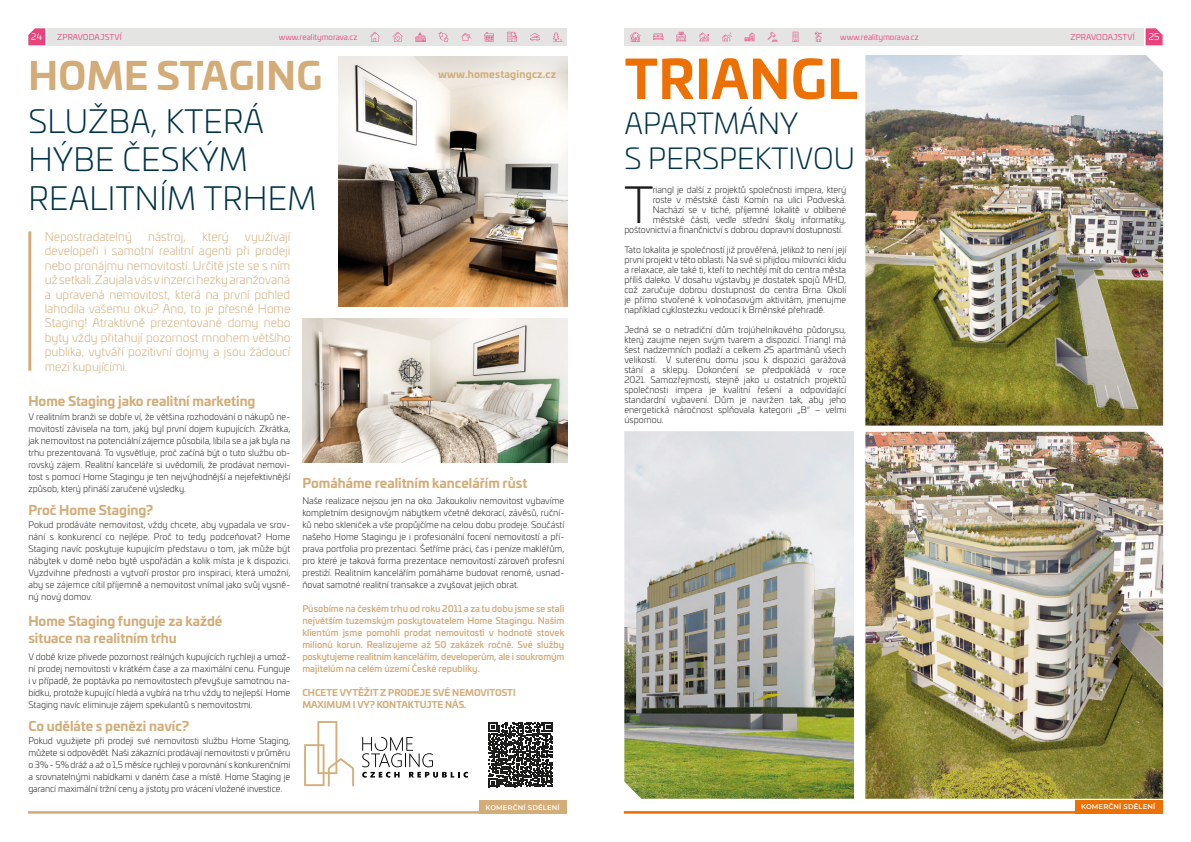
<style>
.page{position:relative;width:1191px;height:842px;background:#fff}
.page>*{position:absolute;margin:0;border:0;box-sizing:border-box;transform-origin:0 0}
.t1{font:700 52.3px "Univia Pro";letter-spacing:.01em;color:#ed7004}
.t2{font:300 49.5px "Univia Pro";color:#1d1d1b}
.t3{font:700 37.6px "Univia Pro";letter-spacing:.01em;color:#d3ac78}
.t4{font:300 32px/38.4px "Univia Pro";letter-spacing:.01em;color:#003346}
.t5{font:300 29px/34.8px "Univia Pro";color:#003346}
.t6{font:700 13px/17px "Univia Pro";color:#d3ac78}
.t7{font:300 12px/14.4px "Univia Pro";color:#d3ac78;text-align:justify}
.t8{font:700 10px "Univia Pro";letter-spacing:.02em;color:#d3ac78}
.t9{font:300 9px/12px "Univia Pro";letter-spacing:-.01em;color:#1d1d1b;text-align:justify}
.t10{font:500 9px/12px "Univia Pro";color:#d3ac78;text-align:justify}
.t11{font:700 9px/12px "Univia Pro";color:#d3ac78}
.t12{font:9px "Univia Pro";color:#fff}
.t13{font:8px "Univia Pro";color:#e9437e}
.t14{font:8px "Univia Pro";letter-spacing:.02em;color:#e9437e}
.t15{font:600 6.8px "Montserrat";letter-spacing:.02em;color:#fff}
</style>
<div class="page">
<div style="left:47px;top:28px;width:520px;height:17px;background:#e4e4e3"></div>
<svg style="left:28px;top:28px;width:17px;height:17px"></svg>
<svg style="left:370px;top:32px;width:10px;height:10px"></svg>
<svg style="left:392px;top:32px;width:11px;height:10px"></svg>
<svg style="left:438px;top:32px;width:10px;height:10px"></svg>
<svg style="left:415px;top:32px;width:11px;height:10px"></svg>
<svg style="left:461px;top:33px;width:10px;height:8px"></svg>
<svg style="left:507px;top:32px;width:10px;height:10px"></svg>
<svg style="left:530px;top:33px;width:10px;height:8px"></svg>
<svg style="left:553px;top:32px;width:9px;height:9px"></svg>
<svg style="left:484px;top:32px;width:10px;height:10px"></svg>
<div style="left:624px;top:28px;width:519px;height:17px;background:#e4e4e3"></div>
<svg style="left:1145px;top:28px;width:17px;height:17px"></svg>
<svg style="left:699px;top:32px;width:10px;height:9px"></svg>
<svg style="left:653px;top:34px;width:10px;height:6px"></svg>
<svg style="left:744px;top:32px;width:11px;height:9px"></svg>
<svg style="left:815px;top:32px;width:7px;height:10px"></svg>
<svg style="left:630px;top:32px;width:11px;height:10px"></svg>
<svg style="left:676px;top:32px;width:10px;height:10px"></svg>
<svg style="left:767px;top:32px;width:10px;height:10px"></svg>
<svg style="left:722px;top:32px;width:10px;height:9px"></svg>
<svg style="left:792px;top:32px;width:7px;height:10px"></svg>
<div style="left:624px;top:811px;width:538px;height:3px;background:#ed7004;border:1px solid #ed7004"></div>
<img style="left:865px;top:432px;width:298px;height:367px">
<img style="left:865px;top:55px;width:298px;height:371px">
<img style="left:624px;top:431px;width:230px;height:368px">
<div style="left:1075px;top:800px;width:87px;height:14px;background:#ed7004"></div>
<hr style="left:28px;top:231px;width:3px;height:140px;background:#d3ac78">
<img style="left:302px;top:319px;width:265px;height:143px">
<img style="left:338px;top:57px;width:229px;height:249px">
<div style="left:28px;top:811px;width:539px;height:3px;background:#d3ac78;border:1px solid #d3ac78"></div>
<svg style="left:304px;top:721px;width:50px;height:65px"></svg>
<svg style="left:362px;top:737px;width:106px;height:41px"></svg>
<svg style="left:488px;top:722px;width:65px;height:65px"></svg>
<div style="left:480px;top:800px;width:87px;height:14px;background:#d3ac78"></div>
<p class="t12" style="left:31px;top:31px;width:13px">24</p>
<p class="t14" style="left:57px;top:31px;width:66px">ZPRAVODAJSTVÍ</p>
<p class="t13" style="left:279px;top:31px;width:80px">www.realitymorava.cz</p>
<p class="t13" style="left:840px;top:31px;width:80px">www.realitymorava.cz</p>
<p class="t14" style="left:1070px;top:31px;width:66px">ZPRAVODAJSTVÍ</p>
<p class="t12" style="left:1148px;top:31px;width:12px">25</p>
<h3 class="t3" style="left:29px;top:46px;width:295px">HOME STAGING</h3>
<h3 class="t4" style="left:29px;top:100px;width:289px">SLUŽBA, KTERÁ<br>HÝBE ČESKÝM<br>REALITNÍM TRHEM</h3>
<h3 class="t7" style="left:45px;top:229px;width:89px">Nepostradatelný</h3>
<h3 class="t7" style="left:148px;top:229px;width:39px">nástroj,</h3>
<h3 class="t7" style="left:202px;top:229px;width:28px">který</h3>
<p class="t7" style="left:45px;top:229px;width:247px;text-indent:200px">využívají developeři i samotní realitní agenti při prodeji nebo pronájmu nemovitostí. Určitě jste se s ním už setkali. Zaujala vás vinzerci hezky aranžovaná a upravená nemovitost, která na první pohled lahodila vašemu oku? Ano, to je přesně Home Staging! Atraktivně prezentované domy nebo byty vždy přitahují pozornost mnohem většího publika, vytváří pozitivní dojmy a jsou žádoucí mezi kupujícími.</p>
<p class="t8" style="left:438px;top:66px;width:120px">www.homestagingcz.cz</p>
<h3 class="t6" style="left:28px;top:391px;width:229px">Home Staging jako realitní marketing</h3>
<p class="t9" style="left:28px;top:410px;width:263px">V realitním branži se dobře ví, že většina rozhodování o nákupů ne&shy;movitostí závisela na tom, jaký byl první dojem kupujících. Zkrátka, jak nemovitost na potenciální zájemce působila, líbila se a jak byla na trhu prezentovaná. To vysvětluje, proč začíná být o tuto službu ob&shy;rovský zájem. Realitní kanceláře si uvědomili, že prodávat nemovi&shy;tost s pomocí Home Stagingu je ten nejvýhodnější a nejefektivnější způsob, který přináší zaručené výsledky.</p>
<h3 class="t6" style="left:28px;top:501px;width:126px">Proč Home Staging?</h3>
<p class="t9" style="left:28px;top:518px;width:263px">Pokud prodáváte nemovitost, vždy chcete, aby vypadala ve srov&shy;nání s konkurencí co nejlépe. Proč to tedy podceňovat? Home Staging navíc poskytuje kupujícím představu o tom, jak může být nábytek v domě nebo bytě uspořádán a kolik místa je k dispozici.<br>Vyzdvihne přednosti a vytvoří prostor pro inspiraci, která umožní, aby se zájemce cítil příjemně a nemovitost vnímal jako svůj vysně&shy;ný nový domov.</p>
<h3 class="t6" style="left:28px;top:612px;width:195px">Home Staging funguje za každé situace na realitním trhu</h3>
<p class="t9" style="left:28px;top:650px;width:263px">V době krize přivede pozornost reálných kupujících rychleji a umož&shy;ní prodej nemovitosti v krátkém čase a za maximální cenu. Funguje i v případě, že poptávka po nemovitostech převyšuje samotnou na&shy;bídku, protože kupující hledá a vybírá na trhu vždy to nejlepší. Home Staging navíc eliminuje zájem spekulantů s nemovitostmi.</p>
<h3 class="t6" style="left:28px;top:717px;width:162px">Co uděláte s penězi navíc?</h3>
<p class="t9" style="left:28px;top:734px;width:263px">Pokud využijete při prodeji své nemovitosti službu Home Staging, můžete si odpovědět. Naši zákazníci prodávají nemovitosti v průměru o 3% - 5% dráž a až o 1,5 měsíce rychleji v porovnání s konkurenčními a srovnatelnými nabídkami v daném čase a místě. Home Staging je garancí maximální tržní ceny a jistoty pro vrácení vložené investice.</p>
<h3 class="t6" style="left:302px;top:474px;width:226px">Pomáháme realitním kancelářím růst</h3>
<p class="t9" style="left:302px;top:494px;width:263px">Naše realizace nejsou jen na oko. Jakoukoliv nemovitost vybavíme kompletním designovým nábytkem včetně dekorací, závěsů, ruční&shy;ků nebo skleniček a vše propůjčíme na celou dobu prodeje. Součástí našeho Home Stagingu je i profesionální focení nemovitostí a pří&shy;prava portfolia pro prezentaci. Šetříme práci, čas i peníze makléřům, pro které je taková forma prezentace nemovitostí zároveň profesní prestiží. Realitním kancelářím pomáháme budovat renomé, usnad&shy;ňovat samotné realitní transakce a zvyšovat jejich obrat.</p>
<p class="t10" style="left:302px;top:602px;width:264px">Působíme na českém trhu od roku 2011 a za tu dobu jsme se stali největším tuzemským poskytovatelem Home Stagingu. Našim klientům jsme pomohli prodat nemovitosti v hodnotě stovek milionů korun. Realizujeme až 50 zakázek ročně. Své služby poskytujeme realitním kancelářím, developerům, ale i soukromým majitelům na celém území České republiky.</p>
<p class="t11" style="left:302px;top:686px;width:215px">CHCETE VYTĚŽIT Z PRODEJE SVÉ NEMOVITOSTI<br>MAXIMUM I VY? KONTAKTUJTE NÁS.</p>
<p class="t15" style="left:485px;top:802px;width:76px">KOMERČNÍ SDĚLENÍ</p>
<h1 class="t1" style="left:624px;top:38px;width:235px">TRIANGL</h1>
<h3 class="t5" style="left:624px;top:105px;width:232px">APARTMÁNY<br>S PERSPEKTIVOU</h3>
<h2 class="t2" style="left:624px;top:170px;width:30px">T</h2>
<p class="t9" style="left:653px;top:184px;width:195px">riangl je další z projektů společnosti impera, který</p>
<p class="t9" style="left:653px;top:194px;width:195px">roste v městské části Komín na ulici Podveská.</p>
<p class="t9" style="left:653px;top:204px;width:195px">Nachází se v tiché, příjemné lokalitě v oblíbené</p>
<p class="t9" style="left:653px;top:214px;width:195px">městské části, vedle střední školy informatiky,</p>
<p class="t9" style="left:624px;top:224px;width:220px">poštovnictví a finančnictví s dobrou dopravní dostupností.</p>
<p class="t9" style="left:624px;top:245px;width:223px;line-height:10px">Tato lokalita je společností již prověřená, jelikož to není její první projekt v této oblasti. Na své si přijdou milovníci klidu a relaxace, ale také ti, kteří to nechtějí mít do centra města příliš daleko. V dosahu výstavby je dostatek spojů MHD, což zaručuje dobrou dostupnost do centra Brna. Okolí je přímo stvořené k volnočasovým aktivitám, jmenujme například cyklostezku vedoucí k Brněnské přehradě.</p>
<p class="t9" style="left:624px;top:325px;width:223px;line-height:10px">Jedná se o netradiční dům trojúhelníkového půdorysu, který zaujme nejen svým tvarem a dispozicí. Triangl má šest nadzemních podlaží a celkem 25 apartmánů všech velikostí. V suterénu domu jsou k dispozici garážová stání a sklepy. Dokončení se předpokládá v roce 2021. Samozřejmostí, stejně jako u ostatních projektů společnosti impera je kvalitní řešení a odpovídající standardní vybavení. Dům je navržen tak, aby jeho energetická náročnost splňovala kategorii „B“ – velmi úspornou.</p>
<p class="t15" style="left:1081px;top:802px;width:76px">KOMERČNÍ SDĚLENÍ</p>
</div>
